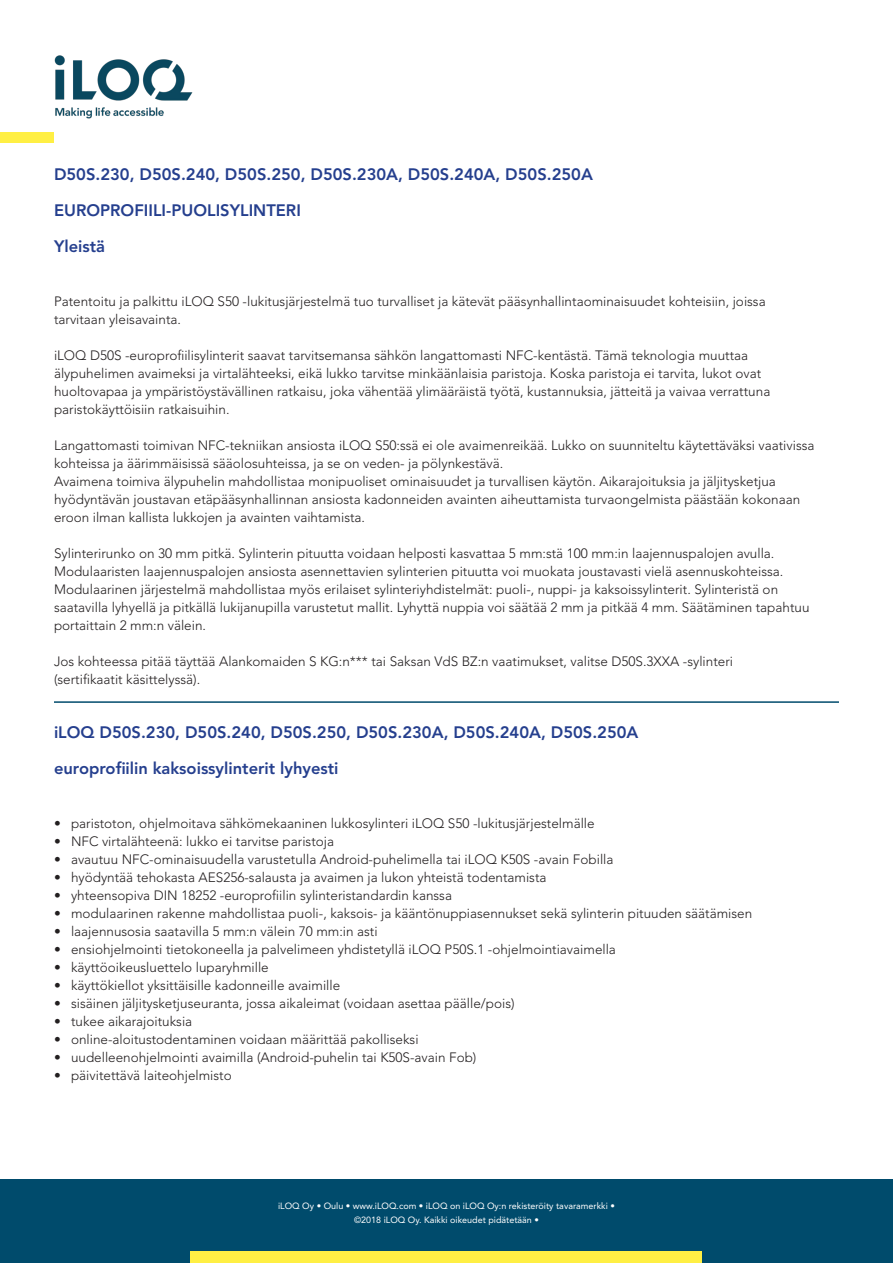
<style>
.page{position:relative;width:893px;height:1263px;background:#fff}
.page>*{position:absolute;margin:0;border:0;box-sizing:border-box;transform-origin:0 0}
.Otsikko{font:800 16.5px/36px "Avenir LT Std";color:#253f8e}
.Bullet_listaus{font:300 13.5px/18px "Avenir LT Std";color:#231f20}
.t1{font:9px/13.5px "Avenir LT Std";color:#fff;text-align:center}
</style>
<div class="page">
<img style="left:54px;top:55px;width:139px;height:64px">
<div style="left:0;top:132px;width:54px;height:11px;background:#ffef44"></div>
<div style="left:0;top:1179px;width:893px;height:84px;background:#004b6c"></div>
<div style="left:191px;top:1252px;width:511px;height:11px;background:#ffef44"></div>
<hr style="left:54px;top:701px;width:785px;height:2px;background:#004b6c">
<p class="Otsikko" style="left:54px;top:156px;width:540px">D50S.230, D50S.240, D50S.250, D50S.230A, D50S.240A, D50S.250A<br>EUROPROFIILI-PUOLISYLINTERI</p>
<p class="Otsikko" style="left:54px;top:228px;width:53px">Yleistä</p>
<p class="Bullet_listaus" style="left:54px;top:292px;width:713px">Patentoitu ja palkittu iLOQ S50 -lukitusjärjestelmä tuo turvalliset ja kätevät pääsynhallintaominaisuudet kohteisiin, joissa tarvitaan yleisavainta.</p>
<p class="Bullet_listaus" style="left:54px;top:346px;width:718px">iLOQ D50S -europrofiilisylinterit saavat tarvitsemansa sähkön langattomasti NFC-kentästä. Tämä teknologia muuttaa älypuhelimen avaimeksi ja virtalähteeksi, eikä lukko tarvitse minkäänlaisia paristoja. Koska paristoja ei tarvita, lukot ovat huoltovapaa ja ympäristöystävällinen ratkaisu, joka vähentää ylimääräistä työtä, kustannuksia, jätteitä ja vaivaa verrattuna paristokäyttöisiin ratkaisuihin.</p>
<p class="Bullet_listaus" style="left:54px;top:436px;width:762px">Langattomasti toimivan NFC-tekniikan ansiosta iLOQ S50:ssä ei ole avaimenreikää. Lukko on suunniteltu käytettäväksi vaativissa kohteissa ja äärimmäisissä sääolosuhteissa, ja se on veden- ja pölynkestävä.</p>
<p class="Bullet_listaus" style="left:54px;top:472px;width:748px">Avaimena toimiva älypuhelin mahdollistaa monipuoliset ominaisuudet ja turvallisen käytön. Aikarajoituksia ja jäljitysketjua hyödyntävän joustavan etäpääsynhallinnan ansiosta kadonneiden avainten aiheuttamista turvaongelmista päästään kokonaan eroon ilman kallista lukkojen ja avainten vaihtamista.</p>
<p class="Bullet_listaus" style="left:54px;top:544px;width:757px">Sylinterirunko on 30 mm pitkä. Sylinterin pituutta voidaan helposti kasvattaa 5 mm:stä 100 mm:in laajennuspalojen avulla.<br>Modulaaristen laajennuspalojen ansiosta asennettavien sylinterien pituutta voi muokata joustavasti vielä asennuskohteissa.<br>Modulaarinen järjestelmä mahdollistaa myös erilaiset sylinteriyhdistelmät: puoli-, nuppi- ja kaksoissylinterit. Sylinteristä on saatavilla lyhyellä ja pitkällä lukijanupilla varustetut mallit. Lyhyttä nuppia voi säätää 2 mm ja pitkää 4 mm. Säätäminen tapahtuu portaittain 2 mm:n välein.</p>
<p class="Bullet_listaus" style="left:54px;top:652px;width:681px">Jos kohteessa pitää täyttää Alankomaiden S KG:n*** tai Saksan VdS BZ:n vaatimukset, valitse D50S.3XXA -sylinteri (sertifikaatit käsittelyssä).</p>
<p class="Otsikko" style="left:54px;top:714px;width:586px">iLOQ D50S.230, D50S.240, D50S.250, D50S.230A, D50S.240A, D50S.250A europrofiilin kaksoissylinterit lyhyesti</p>
<p class="Bullet_listaus" style="left:54px;top:814px;width:542px">• paristoton, ohjelmoitava sähkömekaaninen lukkosylinteri iLOQ S50 -lukitusjärjestelmälle</p>
<p class="Bullet_listaus" style="left:54px;top:832px;width:282px">• NFC virtalähteenä: lukko ei tarvitse paristoja</p>
<p class="Bullet_listaus" style="left:54px;top:850px;width:561px">• avautuu NFC-ominaisuudella varustetulla Android-puhelimella tai iLOQ K50S -avain Fobilla</p>
<p class="Bullet_listaus" style="left:54px;top:868px;width:494px">• hyödyntää tehokasta AES256-salausta ja avaimen ja lukon yhteistä todentamista</p>
<p class="Bullet_listaus" style="left:54px;top:886px;width:399px">• yhteensopiva DIN 18252 -europrofiilin sylinteristandardin kanssa</p>
<p class="Bullet_listaus" style="left:54px;top:904px;width:700px">• modulaarinen rakenne mahdollistaa puoli-, kaksois- ja kääntönuppiasennukset sekä sylinterin pituuden säätämisen</p>
<p class="Bullet_listaus" style="left:54px;top:922px;width:325px">• laajennusosia saatavilla 5 mm:n välein 70 mm:in asti</p>
<p class="Bullet_listaus" style="left:54px;top:940px;width:563px">• ensiohjelmointi tietokoneella ja palvelimeen yhdistetyllä iLOQ P50S.1 -ohjelmointiavaimella</p>
<p class="Bullet_listaus" style="left:54px;top:958px;width:216px">• käyttöoikeusluettelo luparyhmille</p>
<p class="Bullet_listaus" style="left:54px;top:976px;width:288px">• käyttökiellot yksittäisille kadonneille avaimille</p>
<p class="Bullet_listaus" style="left:54px;top:994px;width:462px">• sisäinen jäljitysketjuseuranta, jossa aikaleimat (voidaan asettaa päälle/pois)</p>
<p class="Bullet_listaus" style="left:54px;top:1012px;width:140px">• tukee aikarajoituksia</p>
<p class="Bullet_listaus" style="left:54px;top:1030px;width:366px">• online-aloitustodentaminen voidaan määrittää pakolliseksi</p>
<p class="Bullet_listaus" style="left:54px;top:1048px;width:424px">• uudelleenohjelmointi avaimilla (Android-puhelin tai K50S-avain Fob)</p>
<p class="Bullet_listaus" style="left:54px;top:1066px;width:179px">• päivitettävä laiteohjelmisto</p>
<p class="t1" style="left:278px;top:1199px;width:338px">iLOQ Oy • Oulu • www.iLOQ.com • iLOQ on iLOQ Oy:n rekisteröity tavaramerkki • ©2018 iLOQ Oy. Kaikki oikeudet pidätetään •</p>
</div>
